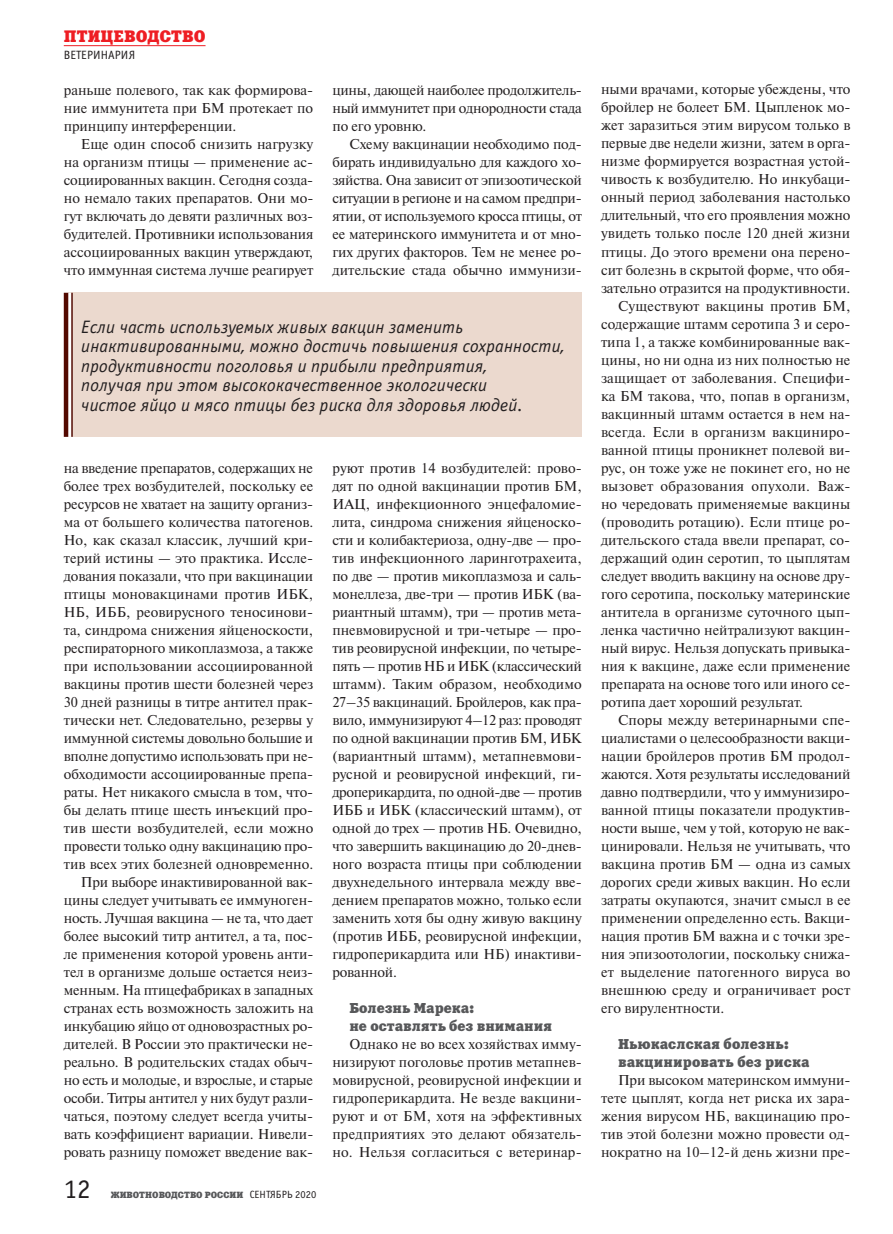
<style>
.page{position:relative;width:893px;height:1234px;background:#fff}
.page>*{position:absolute;margin:0;border:0;box-sizing:border-box;transform-origin:0 0}
.t1{font:27px "Officina Sans C";color:#231f20}
.t2{font:italic 18px/19.5px "Officina Sans C";letter-spacing:.01em;color:#231f20}
.t3{font:16.5px "Xenia C";letter-spacing:.01em;color:#ee1d23}
.t4{font:14.25px/18px "Newton C";color:#231f20;text-align:justify}
.t5{font:14.25px/18px "Xenia C";letter-spacing:.005em;color:#57585a}
.t6{font:14.25px "Newton C";letter-spacing:.02em;color:#231f20}
.t7{font:12px "Officina Sans C";color:#231f20}
.t8{font:9px "Xenia C";color:#57585a}
.s1{font-family:"Officina Sans C";font-size:10.5px;color:#231f20}
</style>
<div class="page">
<hr style="left:64px;top:45px;width:142px;height:1px;background:#ee1d23">
<div style="left:68px;top:293px;width:513px;height:144px;background:#ebd9ce"></div>
<svg style="left:68px;top:293px;width:3px;height:144px"></svg>
<hr style="left:64px;top:293px;width:4px;height:144px;background:#530900">
<hr style="left:71px;top:293px;width:2px;height:144px;background:#530900">
<p class="t3" style="left:64px;top:26px;width:143px">ПТИЦЕВОДСТВО</p>
<p class="t7" style="left:64px;top:48px;width:73px">ВЕТЕРИНАРИЯ</p>
<p class="t4" style="left:64px;top:81px;width:251px">раньше полевого, так как формирова‑ ние иммунитета при БМ протекает по принципу интерференции.</p>
<p class="t4" style="left:64px;top:135px;width:251px;text-indent:17px">Еще один способ снизить нагрузку на организм птицы — применение ас‑ социированных вакцин. Сегодня созда‑ но немало таких препаратов. Они мо‑ гут включать до девяти различных воз‑ будителей. Противники использования ассоциированных вакцин утверждают, что иммунная система лучше реагирует</p>
<p class="t4" style="left:332px;top:81px;width:251px">цины, дающей наиболее продолжитель‑ ный иммунитет при однородности стада по его уровню.</p>
<p class="t4" style="left:332px;top:135px;width:251px;text-indent:17px">Схему вакцинации необходимо под‑ бирать индивидуально для каждого хо‑ зяйства. Она зависит от эпизоотической ситуации в регионе и на самом предпри‑ ятии, от используемого кросса птицы, от ее материнского иммунитета и от мно‑ гих других факторов. Тем не менее ро‑ дительские стада обычно иммунизи‑</p>
<p class="t2" style="left:81px;top:317px;width:485px">Если часть используемых живых вакцин заменить инактивированными, можно достичь повышения сохранности, продуктивности поголовья и прибыли предприятия,<br>получая при этом высококачественное экологически<br>чистое яйцо и мясо птицы без риска для здоровья людей.</p>
<p class="t4" style="left:64px;top:459px;width:251px;text-align:right">на введение препаратов, содержащих не более трех возбудителей, поскольку ее ресурсов не хватает на защиту организ‑ ма от большего количества патогенов.<br>Но, как сказал классик, лучший кри‑ терий истины — это практика. Иссле‑ дования показали, что при вакцинации птицы моновакцинами против ИБК, НБ, ИББ, реовирусного теносинови‑ та, синдрома снижения яйценоскости, респираторного микоплазмоза, а также при использовании ассоциированной вакцины против шести болезней через 30 дней разницы в титре антител прак‑ тически нет. Следовательно, резервы у иммунной системы довольно большие и вполне допустимо использовать при не‑ обходимости ассоциированные препа‑ раты. Нет никакого смысла в том, что‑ бы делать птице шесть инъекций про‑ тив шести возбудителей, если можно провести только одну вакцинацию про‑ тив всех этих болезней одновременно.<br>При выборе инактивированной вак‑ цины следует учитывать ее иммуноген‑ ность. Лучшая вакцина — не та, что дает более высокий титр антител, а та, пос‑ ле применения которой уровень анти‑ тел в организме дольше остается неиз‑ менным. На птицефабриках в западных странах есть возможность заложить на инкубацию яйцо от одновозрастных ро‑ дителей. В России это практически не‑ реально. В родительских стадах обыч‑ но есть и молодые, и взрослые, и старые особи. Титры антител у них будут разли‑ чаться, поэтому следует всегда учиты‑ вать коэффициент вариации. Нивели‑ ровать разницу поможет введение вак‑</p>
<h1 class="t1" style="left:64px;top:1174px;width:28px">12</h1>
<p class="t8" style="left:111px;top:1188px;width:207px">ЖИВОТНОВОДСТВО РОССИИ <span class="s1">СЕНТЯБРЬ 2020</span></p>
<p class="t4" style="left:332px;top:459px;width:251px;text-align:left">руют против 14 возбудителей: прово‑ дят по одной вакцинации против БМ, ИАЦ, инфекционного энцефаломие‑ лита, синдрома снижения яйценоско‑ сти и колибактериоза, одну-две — про‑ тив инфекционного ларинготрахеита, по две — против микоплазмоза и саль‑ монеллеза, две-три — против ИБК (ва‑ риантный штамм), три — против мета&shy;пневмовирусной и три-четыре — про‑ тив реовирусной инфекции, по четыре&shy;пять — против НБ и ИБК (классический штамм). Таким образом, необходимо 27–35 вакцинаций. Бройлеров, как пра‑ вило, иммунизируют 4–12 раз: проводят по одной вакцинации против БМ, ИБК (вариантный штамм), метапневмови‑ русной и реовирусной инфекций, ги‑ дроперикардита, по одной-две — против ИББ и ИБК (классический штамм), от одной до трех — против НБ. Очевидно, что завершить вакцинацию до 20‑днев‑ ного возраста птицы при соблюдении двухнедельного интервала между вве‑ дением препаратов можно, только если заменить хотя бы одну живую вакцину (против ИББ, реовирусной инфекции, гидроперикардита или НБ) инактиви‑ рованной.</p>
<p class="t5" style="left:349px;top:998px;width:204px">Болезнь Марека:<br>не оставлять без внимания</p>
<p class="t4" style="left:332px;top:1035px;width:251px;text-indent:17px">Однако не во всех хозяйствах имму‑ низируют поголовье против метапнев‑ мовирусной, реовирусной инфекции и гидроперикардита. Не везде вакцини‑ руют и от БМ, хотя на эффективных предприятиях это делают обязатель‑ но. Нельзя согласиться с ветеринар‑</p>
<p class="t4" style="left:601px;top:81px;width:251px">ными врачами, которые убеждены, что</p>
<p class="t4" style="left:601px;top:99px;width:251px">бройлер не болеет БМ. Цыпленок мо‑</p>
<p class="t4" style="left:601px;top:117px;width:251px">жет заразиться этим вирусом только в</p>
<p class="t4" style="left:601px;top:135px;width:251px">первые две недели жизни, затем в орга‑</p>
<p class="t4" style="left:601px;top:153px;width:251px">низме формируется возрастная устой‑</p>
<p class="t4" style="left:601px;top:171px;width:251px">чивость к возбудителю. Но инкубаци‑</p>
<p class="t4" style="left:601px;top:188px;width:251px">онный период заболевания настолько</p>
<p class="t4" style="left:601px;top:206px;width:251px">длительный, что его проявления можно</p>
<p class="t4" style="left:601px;top:224px;width:251px">увидеть только после 120 дней жизни</p>
<p class="t4" style="left:601px;top:242px;width:251px">птицы. До этого времени она перено‑</p>
<p class="t4" style="left:601px;top:260px;width:251px">сит болезнь в скрытой форме, что обя‑</p>
<p class="t4" style="left:601px;top:278px;width:251px">зательно отразится на продуктивности.</p>
<p class="t4" style="left:618px;top:296px;width:234px">Существуют вакцины против БМ,</p>
<p class="t4" style="left:601px;top:314px;width:251px">содержащие штамм серотипа 3 и серо‑</p>
<p class="t4" style="left:601px;top:332px;width:251px">типа 1, а также комбинированные вак‑</p>
<p class="t4" style="left:601px;top:350px;width:251px">цины, но ни одна из них полностью не</p>
<p class="t4" style="left:601px;top:368px;width:251px">защищает от заболевания. Специфи‑</p>
<p class="t4" style="left:601px;top:386px;width:251px">ка БМ такова, что, попав в организм,</p>
<p class="t4" style="left:601px;top:404px;width:251px">вакцинный штамм остается в нем на‑</p>
<p class="t4" style="left:601px;top:422px;width:251px">всегда. Если в организм вакциниро‑</p>
<p class="t4" style="left:601px;top:440px;width:251px">ванной птицы проникнет полевой ви‑</p>
<p class="t4" style="left:601px;top:458px;width:251px">рус, он тоже уже не покинет его, но не</p>
<p class="t6" style="left:601px;top:478px;width:251px">вызовет образования опухоли. Важ‑</p>
<p class="t4" style="left:601px;top:494px;width:251px">но чередовать применяемые вакцины</p>
<p class="t4" style="left:601px;top:512px;width:251px">(проводить ротацию). Если птице ро‑</p>
<p class="t4" style="left:601px;top:530px;width:251px">дительского стада ввели препарат, со‑</p>
<p class="t4" style="left:601px;top:548px;width:251px">держащий один серотип, то цыплятам</p>
<p class="t4" style="left:601px;top:566px;width:251px">следует вводить вакцину на основе дру‑</p>
<p class="t4" style="left:601px;top:584px;width:251px">гого серотипа, поскольку материнские</p>
<p class="t4" style="left:601px;top:602px;width:249px">антитела в организме суточного цып-</p>
<p class="t4" style="left:601px;top:620px;width:251px">ленка частично нейтрализуют вакцин‑</p>
<p class="t4" style="left:601px;top:638px;width:251px">ный вирус. Нельзя допускать привыка‑</p>
<p class="t4" style="left:601px;top:656px;width:251px">ния к вакцине, даже если применение</p>
<p class="t4" style="left:601px;top:674px;width:251px">препарата на основе того или иного се‑</p>
<p class="t4" style="left:601px;top:692px;width:204px">ротипа дает хороший результат.</p>
<p class="t4" style="left:618px;top:710px;width:234px">Споры между ветеринарными спе‑</p>
<p class="t4" style="left:601px;top:728px;width:251px">циалистами о целесообразности вакци‑</p>
<p class="t4" style="left:601px;top:746px;width:251px">нации бройлеров против БМ продол‑</p>
<p class="t4" style="left:601px;top:764px;width:251px">жаются. Хотя результаты исследований</p>
<p class="t4" style="left:601px;top:782px;width:251px">давно подтвердили, что у иммунизиро‑</p>
<p class="t4" style="left:601px;top:800px;width:251px">ванной птицы показатели продуктив‑</p>
<p class="t4" style="left:601px;top:818px;width:251px">ности выше, чем у той, которую не вак‑</p>
<p class="t4" style="left:601px;top:836px;width:251px">цинировали. Нельзя не учитывать, что</p>
<p class="t4" style="left:601px;top:854px;width:251px">вакцина против БМ — одна из самых</p>
<p class="t4" style="left:601px;top:872px;width:251px">дорогих среди живых вакцин. Но если</p>
<p class="t4" style="left:601px;top:890px;width:251px">затраты окупаются, значит смысл в ее</p>
<p class="t4" style="left:601px;top:908px;width:251px">применении определенно есть. Вакци‑</p>
<p class="t4" style="left:601px;top:926px;width:251px">нация против БМ важна и с точки зре‑</p>
<p class="t4" style="left:601px;top:944px;width:251px">ния эпизоотологии, поскольку снижа‑</p>
<p class="t4" style="left:601px;top:962px;width:251px">ет выделение патогенного вируса во</p>
<p class="t4" style="left:601px;top:980px;width:251px">внешнюю среду и ограничивает рост</p>
<p class="t4" style="left:601px;top:998px;width:125px">его вирулентности.</p>
<p class="t5" style="left:618px;top:1034px;width:193px">Ньюкаслская болезнь: вакцинировать без риска</p>
<p class="t4" style="left:601px;top:1070px;width:251px;text-indent:17px">При высоком материнском иммуни‑ тете цыплят, когда нет риска их зара‑ жения вирусом НБ, вакцинацию про‑ тив этой болезни можно провести од‑ нократно на 10–12‑й день жизни пре‑</p>
</div>
